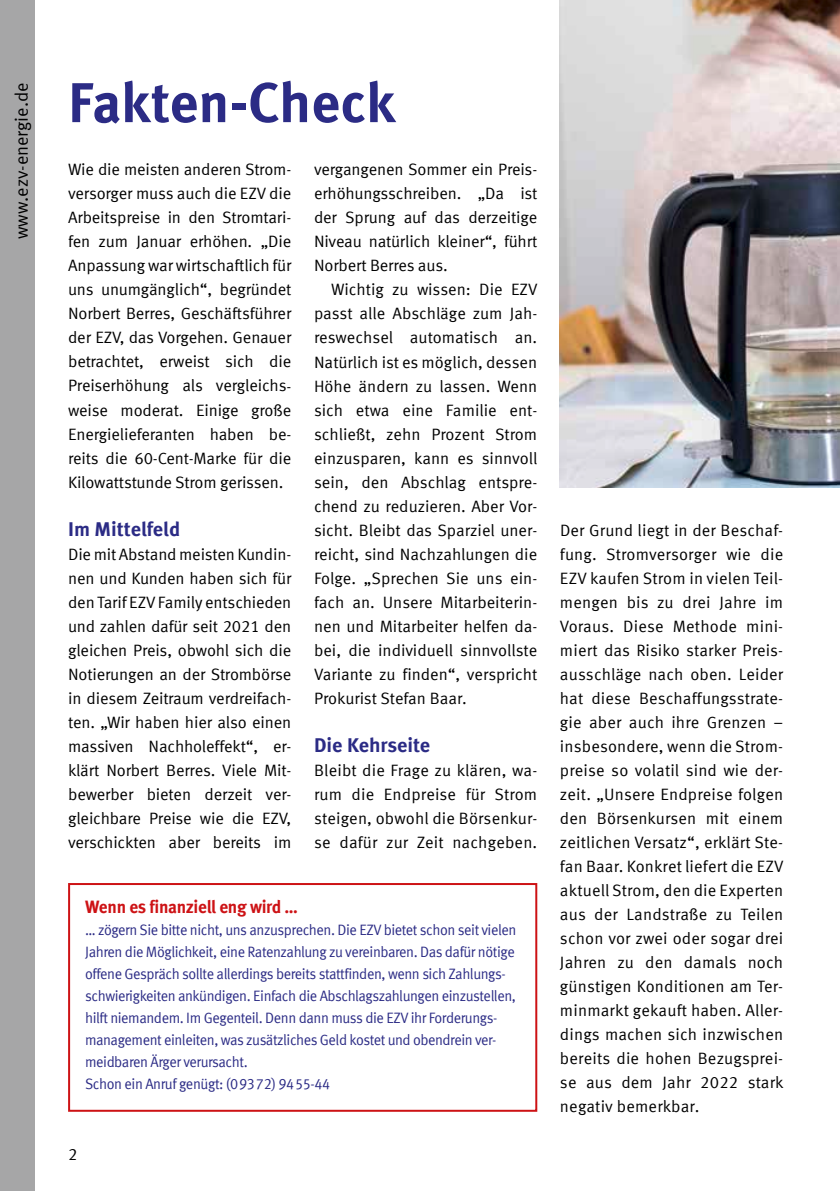
<style>
.page{position:relative;width:840px;height:1191px;background:#fff}
.page>*{position:absolute;margin:0;border:0;box-sizing:border-box;transform-origin:0 0}
.t1{font:700 56px "Meta Offc";letter-spacing:-.005em;color:#2b2b85}
.t2{font:700 20px "Meta Offc";color:#2b2b85}
.t3{font:700 18px "Meta Offc";letter-spacing:-.015em;color:#cd1215;scale:.95 1}
.t4{font:18px "Meta Offc Norm";color:#000}
.t5{font:16.4px/24px "Meta Offc Norm";letter-spacing:-.01em;color:#000;text-align:justify}
.t6{font:15px/22px "Meta Offc Norm";letter-spacing:-.03em;color:#2b2b85;scale:.95 1}
</style>
<div class="page">
<div style="left:0;top:0;width:34px;height:1191px;background:#a6a6a7"></div>
<div style="left:68px;top:883px;width:469px;height:228px;border:2px solid #cd1215"></div>
<img style="left:559px;top:0;width:280px;height:487px">
<p class="t4" style="left:11px;top:239px;width:158px;rotate:-90deg">www.ezv-energie.de</p>
<h1 class="t1" style="left:68px;top:69px;width:329px">Fakten-Check</h1>
<p class="t5" style="left:68px;top:158px;width:225px">Wie die meisten anderen Strom&shy;versorger muss auch die EZV die Arbeitspreise in den Stromtari&shy;fen zum Januar erhöhen. „Die Anpassung war wirtschaftlich für uns unumgänglich“, begründet Norbert Berres, Geschäftsführer der EZV, das Vorgehen. Genauer betrachtet, erweist sich die Preiserhöhung als vergleichs&shy;weise moderat. Einige große Energielieferanten haben be&shy;reits die 60-Cent-Marke für die Kilowattstunde Strom gerissen.</p>
<p class="t2" style="left:68px;top:517px;width:114px">Im Mittelfeld</p>
<p class="t5" style="left:68px;top:542px;width:225px">Die mit Abstand meisten Kundin&shy;nen und Kunden haben sich für den Tarif EZV Family entschieden und zahlen dafür seit 2021 den gleichen Preis, obwohl sich die Notierungen an der Strombörse in diesem Zeitraum verdreifach&shy;ten. „Wir haben hier also einen massiven Nachholeffekt“, er&shy;klärt Norbert Berres. Viele Mit&shy;bewerber bieten derzeit ver&shy;gleichbare Preise wie die EZV, verschickten aber bereits im</p>
<p class="t5" style="left:314px;top:158px;width:225px">vergangenen Sommer ein Preis&shy;erhöhungsschreiben. „Da ist der Sprung auf das derzeitige Niveau natürlich kleiner“, führt Norbert Berres aus.</p>
<p class="t5" style="left:314px;top:278px;width:225px;text-indent:17px">Wichtig zu wissen: Die EZV passt alle Abschläge zum Jah&shy;reswechsel automatisch an.<br>Natürlich ist es möglich, dessen Höhe ändern zu lassen. Wenn sich etwa eine Familie ent&shy;schließt, zehn Prozent Strom einzusparen, kann es sinnvoll sein, den Abschlag entspre&shy;chend zu reduzieren. Aber Vor&shy;sicht. Bleibt das Sparziel uner&shy;reicht, sind Nachzahlungen die Folge. „Sprechen Sie uns ein&shy;fach an. Unsere Mitarbeiterin&shy;nen und Mitarbeiter helfen da&shy;bei, die individuell sinnvollste Variante zu finden“, verspricht Prokurist Stefan Baar.</p>
<p class="t2" style="left:314px;top:733px;width:118px">Die Kehrseite</p>
<p class="t5" style="left:314px;top:758px;width:225px">Bleibt die Frage zu klären, wa&shy;rum die Endpreise für Strom steigen, obwohl die Börsenkur&shy;se dafür zur Zeit nachgeben.</p>
<p class="t3" style="left:85px;top:896px;width:225px">Wenn es finanziell eng wird …</p>
<p class="t6" style="left:85px;top:919px;width:455px">… zögern Sie bitte nicht, uns anzusprechen. Die EZV bietet schon seit vielen Jahren die Möglichkeit, eine Ratenzahlung zu vereinbaren. Das dafür nötige offene Gespräch sollte allerdings bereits stattfinden, wenn sich Zahlungs&shy;schwierigkeiten ankündigen. Einfach die Abschlagszahlungen einzustellen, hilft niemandem. Im Gegenteil. Denn dann muss die EZV ihr Forderungs&shy;management einleiten, was zusätzliches Geld kostet und obendrein ver&shy;meidbaren Ärger verursacht.<br>Schon ein Anruf genügt: (09372) 9455-44</p>
<p class="t5" style="left:68px;top:1142px;width:11px">2</p>
<p class="t5" style="left:559px;top:518px;width:225px">Der Grund liegt in der Beschaf&shy;fung. Stromversorger wie die EZV kaufen Strom in vielen Teil&shy;mengen bis zu drei Jahre im Voraus. Diese Methode mini&shy;miert das Risiko starker Preis&shy;ausschläge nach oben. Leider hat diese Beschaffungsstrate&shy;gie aber auch ihre Grenzen – insbesondere, wenn die Strom&shy;preise so volatil sind wie der&shy;zeit. „Unsere Endpreise folgen den Börsenkursen mit einem zeitlichen Versatz“, erklärt Ste&shy;fan Baar. Konkret liefert die EZV aktuell Strom, den die Experten aus der Landstraße zu Teilen schon vor zwei oder sogar drei Jahren zu den damals noch günstigen Konditionen am Ter&shy;minmarkt gekauft haben. Aller&shy;dings machen sich inzwischen bereits die hohen Bezugsprei&shy;se aus dem Jahr 2022 stark negativ bemerkbar.</p>
</div>
